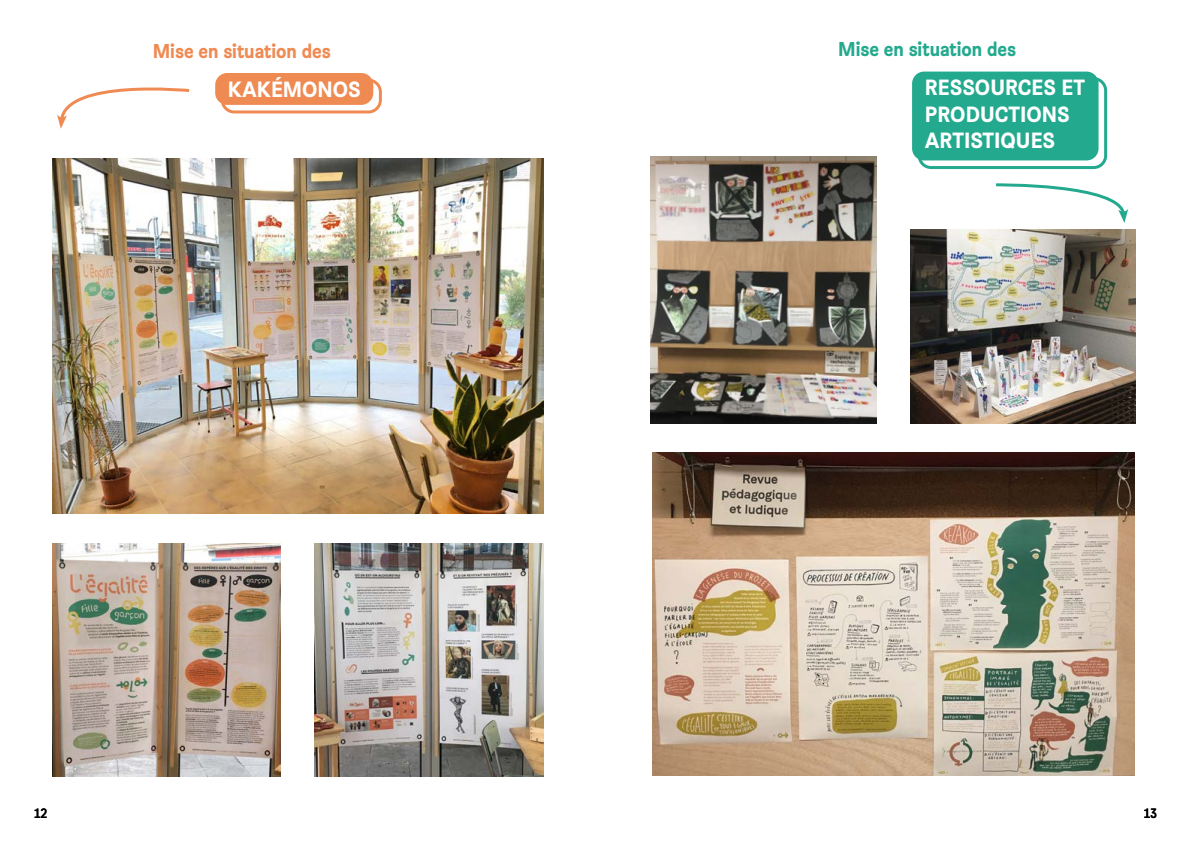
<style>
.page{position:relative;width:1191px;height:842px;background:#fff}
.page>*{position:absolute;margin:0;border:0;box-sizing:border-box;transform-origin:0 0}
.t1{font:700 22px/26.4px "Brezel Grotesk";color:#fff}
.t2{font:700 20px "Brezel Grotesk";color:#ef8a52}
.t3{font:700 20px "Brezel Grotesk";color:#23a98e}
.t4{font:500 14px "Brezel Grotesk";color:#000}
</style>
<div class="page">
<div style="left:917px;top:77px;width:190px;height:92px;border:3px solid #23a98e;border-radius:12px"></div>
<div style="left:221px;top:79px;width:161px;height:34px;border:3px solid #ef8a52;border-radius:12px"></div>
<div style="left:215px;top:73px;width:158px;height:32px;background:#ef8a52;border-radius:12px"></div>
<div style="left:912px;top:72px;width:186px;height:88px;background:#23a98e;border-radius:12px"></div>
<svg style="left:996px;top:183px;width:132px;height:40px"></svg>
<svg style="left:57px;top:87px;width:133px;height:42px"></svg>
<img style="left:52px;top:158px;width:491px;height:355px">
<img style="left:315px;top:543px;width:228px;height:233px">
<img style="left:52px;top:544px;width:228px;height:232px">
<img style="left:652px;top:452px;width:482px;height:323px">
<img style="left:910px;top:230px;width:225px;height:194px">
<img style="left:651px;top:157px;width:225px;height:267px">
<p class="t2" style="left:153px;top:38px;width:179px">Mise en situation des</p>
<p class="t3" style="left:838px;top:36px;width:179px">Mise en situation des</p>
<p class="t1" style="left:228px;top:75px;width:134px">KAKÉMONOS</p>
<p class="t1" style="left:924px;top:74px;width:162px">RESSOURCES ET<br>PRODUCTIONS<br>ARTISTIQUES</p>
<p class="t4" style="left:34px;top:805px;width:15px">12</p>
<p class="t4" style="left:1143px;top:805px;width:15px">13</p>
</div>
